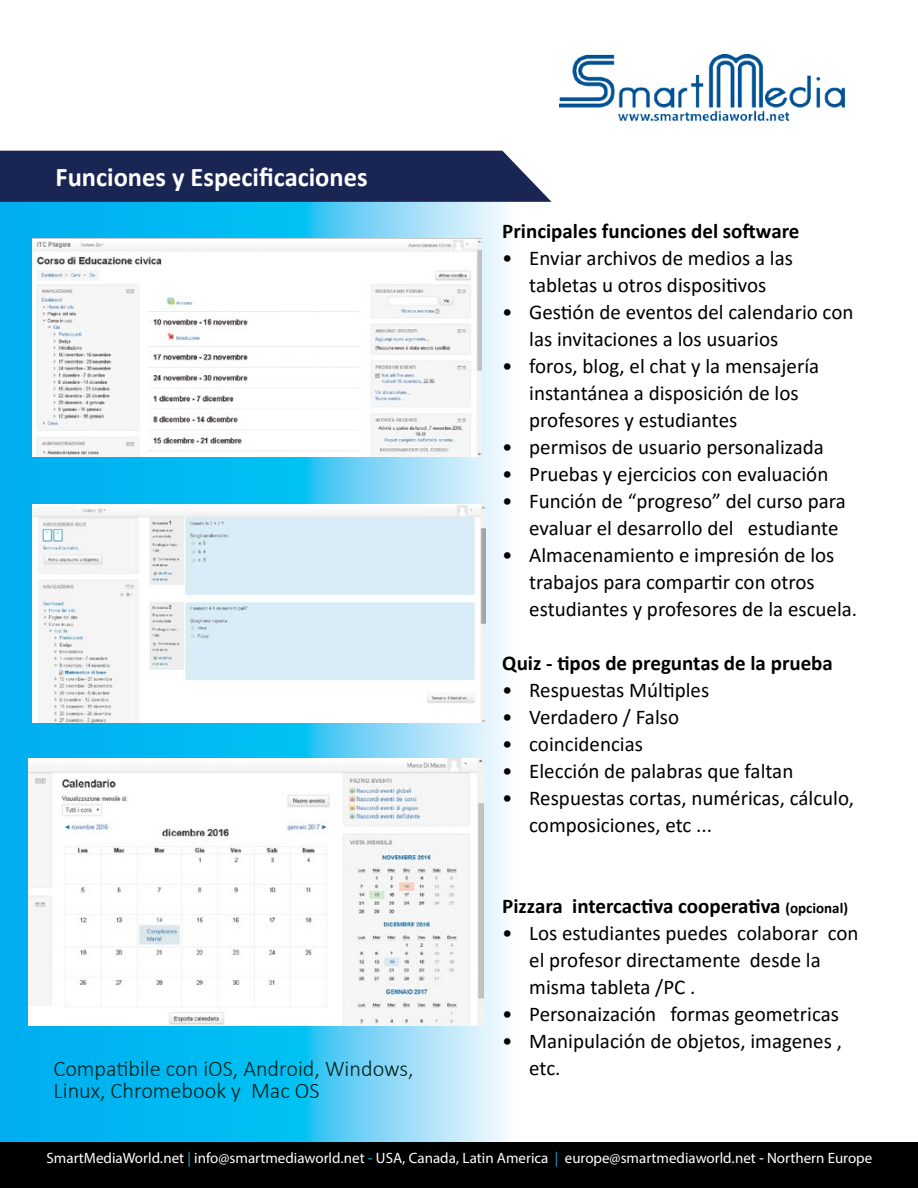
<style>
.page{position:relative;width:918px;height:1188px;background:#fff}
.page>*{position:absolute;margin:0;border:0;box-sizing:border-box;transform-origin:0 0}
.t1{font:700 27px "Calibri";color:#fff}
.t2{font:300 22.5px "Calibri";color:#00211a}
.t3{font:21px/27px "Calibri";color:#000}
.t4{font:700 21px "Calibri";color:#000}
.t5{font:15px "Myriad Hebrew";color:#fff}
.s1{font-size:15px}
.s2{color:#00aeef}
</style>
<div class="page">
<img style="left:559px;top:54px;width:285px;height:68px">
<svg style="left:0;top:202px;width:507px;height:940px;background:#45c8f4"></svg>
<div style="left:0;top:151px;width:552px;height:51px;background:#192552"></div>
<img style="left:32px;top:238px;width:449px;height:219px">
<img style="left:29px;top:758px;width:455px;height:268px">
<img style="left:33px;top:504px;width:453px;height:219px">
<div style="left:0;top:1142px;width:918px;height:46px;background:#000"></div>
<p class="t1" style="left:56px;top:158px;width:314px">Funciones y Especificaciones</p>
<p class="t4" style="left:502px;top:216px;width:299px">Principales funciones del software</p>
<p class="t3" style="left:502px;top:244px;width:292px;text-align:center">• Enviar archivos de medios a las tabletas u otros dispositivos</p>
<p class="t3" style="left:529px;top:298px;width:326px;text-indent:-27px">• Gestión de eventos del calendario con las invitaciones a los usuarios</p>
<p class="t3" style="left:529px;top:352px;width:291px;text-indent:-27px">• foros, blog, el chat y la mensajería instantánea a disposición de los profesores y estudiantes</p>
<p class="t3" style="left:502px;top:433px;width:323px">• permisos de usuario personalizada</p>
<p class="t3" style="left:502px;top:460px;width:328px">• Pruebas y ejercicios con evaluación</p>
<p class="t3" style="left:529px;top:487px;width:318px;text-indent:-27px">• Función de “progreso” del curso para evaluar el desarrollo del estudiante</p>
<p class="t3" style="left:529px;top:541px;width:329px;text-indent:-27px">• Almacenamiento e impresión de los trabajos para compartir con otros estudiantes y profesores de la escuela.</p>
<p class="t4" style="left:502px;top:648px;width:332px">Quiz - tipos de preguntas de la prueba</p>
<p class="t3" style="left:502px;top:676px;width:208px">• Respuestas Múltiples</p>
<p class="t3" style="left:502px;top:703px;width:178px">• Verdadero / Falso</p>
<p class="t3" style="left:502px;top:730px;width:142px">• coincidencias</p>
<p class="t3" style="left:502px;top:757px;width:293px">• Elección de palabras que faltan</p>
<p class="t3" style="left:529px;top:784px;width:326px;text-indent:-27px">• Respuestas cortas, numéricas, cálculo, composiciones, etc ...</p>
<p class="t4" style="left:502px;top:891px;width:347px">Pizzara intercactiva cooperativa <span class="s1">(opcional)</span></p>
<p class="t3" style="left:529px;top:919px;width:331px;text-indent:-27px">• Los estudiantes puedes colaborar con el profesor directamente desde la misma tableta /PC .</p>
<p class="t3" style="left:502px;top:1000px;width:338px">• Personaización formas geometricas</p>
<p class="t3" style="left:502px;top:1027px;width:341px">• Manipulación de objetos, imagenes ,</p>
<p class="t2" style="left:53px;top:1054px;width:362px">Compatibile con iOS, Android, Windows,</p>
<p class="t3" style="left:529px;top:1054px;width:33px">etc.</p>
<p class="t2" style="left:53px;top:1077px;width:268px">Linux, Chromebook y Mac OS</p>
<p class="t5" style="left:47px;top:1150px;width:827px">SmartMediaWorld.net <span class="s2">|</span> info@smartmediaworld.net <span class="s2">-</span> USA, Canada, Latin America <span class="s2">|</span> europe@smartmediaworld.net - Northern Europe</p>
</div>
